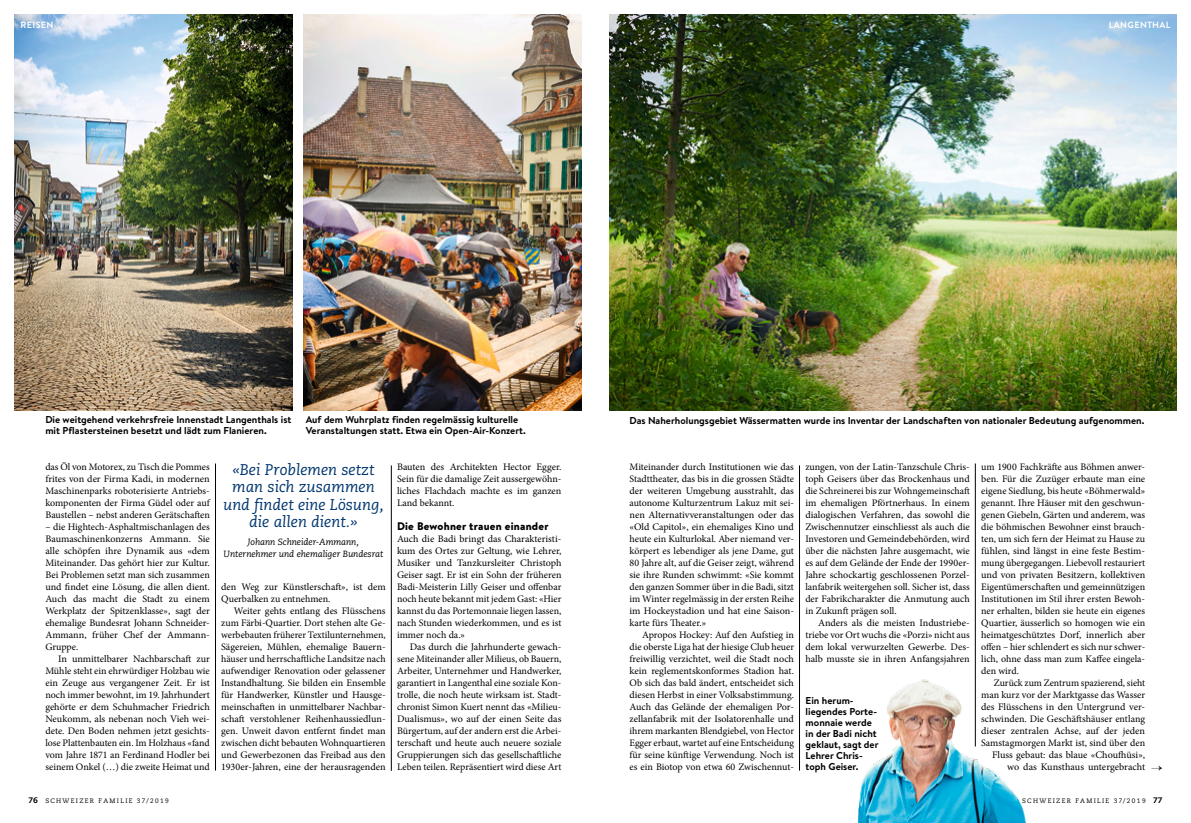
<style>
.page{position:relative;width:1191px;height:823px;background:#fff}
.page>*{position:absolute;margin:0;border:0;box-sizing:border-box;transform-origin:0 0}
.QUOTE_Caeci_15_5pt_x{font:italic 15.5px/17.5px "Caecilia";color:#00376f;text-align:center}
._230_Zwischentitel_B{font:900 11px "Brandon Text";letter-spacing:.02em;color:#000}
._220_GS3sp_mEinz_x08{font:10px/12px "Minion Pro";color:#000;text-align:justify}
._300_Legende_10pt_x1{font:700 10px/11px "Brandon Text";color:#000}
._220_GS3sp_oEinz_x08{font:10px/12px "Minion Pro";color:#000;text-align:justify}
._220_GS3sp_mEinz_x08-2{font:italic 9px/12px "Caecilia";letter-spacing:-.005em;color:#000;text-align:center}
.RUBRIKTITEL_klein_Br{font:700 9px "Brandon Grotesque";letter-spacing:.04em;color:#fff}
.PAGINA_8pt_Zahl_x08{font:800 8px "Caecilia";color:#000}
.PAGINA_6_5pt_Text_x0{font:6.5px "Caecilia";letter-spacing:.2em;color:#000}
</style>
<div class="page">
<img style="left:14px;top:14px;width:279px;height:396px">
<img style="left:304px;top:14px;width:277px;height:396px">
<img style="left:609px;top:14px;width:567px;height:396px">
<img style="left:858px;top:667px;width:168px;height:155px">
<hr style="left:391px;top:465px;width:1px;height:305px;background:#000">
<hr style="left:215px;top:463px;width:1px;height:307px;background:#000">
<hr style="left:975px;top:463px;width:1px;height:283px;background:#000">
<hr style="left:799px;top:465px;width:1px;height:305px;background:#000">
<p class="RUBRIKTITEL_klein_Br" style="left:20px;top:18px;width:35px">REISEN</p>
<p class="RUBRIKTITEL_klein_Br" style="left:1108px;top:18px;width:63px">LANGENTHAL</p>
<p class="_300_Legende_10pt_x1" style="left:45px;top:414px;width:247px">Die weitgehend verkehrsfreie Innenstadt Langenthals ist mit Pflastersteinen besetzt und lädt zum Flanieren.</p>
<p class="_300_Legende_10pt_x1" style="left:306px;top:414px;width:221px">Auf dem Wuhrplatz finden regelmässig kulturelle<br>Veranstaltungen statt. Etwa ein Open-Air-Konzert.</p>
<p class="_300_Legende_10pt_x1" style="left:629px;top:415px;width:516px">Das Naherholungsgebiet Wässermatten wurde ins Inventar der Landschaften von nationaler Bedeutung aufgenommen.</p>
<p class="_220_GS3sp_mEinz_x08" style="left:45px;top:460px;width:166px">das Öl von Motorex, zu Tisch die Pommes frites von der Firma Kadi, in modernen Maschinenparks roboterisierte Antriebs&shy;komponenten der Firma Güdel oder auf Baustellen – nebst anderen Gerätschaften</p>
<p class="_220_GS3sp_mEinz_x08" style="left:45px;top:520px;width:166px;text-align:left">– die Hightech-Asphaltmischanlagen des Baumaschinenkonzerns Ammann. Sie alle schöpfen ihre Dynamik aus «dem Miteinander. Das gehört hier zur Kultur.<br>Bei Problemen setzt man sich zusammen und findet eine Lösung, die allen dient.<br>Auch das macht die Stadt zu einem Werkplatz der Spitzenklasse», sagt der ehemalige Bundesrat Johann Schneider-Ammann, früher Chef der Ammann-- Gruppe.</p>
<p class="_220_GS3sp_mEinz_x08" style="left:45px;top:652px;width:166px;text-indent:13px">In unmittelbarer Nachbarschaft zur Mühle steht ein ehrwürdiger Holzbau wie ein Zeuge aus vergangener Zeit. Er ist noch immer bewohnt, im 19.Jahrhundert gehörte er dem Schuhmacher Friedrich Neukomm, als nebenan noch Vieh wei&shy;dete. Den Boden nehmen jetzt gesichts&shy;lose Plattenbauten ein. Im Holzhaus «fand vom Jahre 1871 an Ferdinand Hodler bei seinem Onkel (…) die zweite Heimat und</p>
<p class="PAGINA_8pt_Zahl_x08" style="left:28px;top:794px;width:11px">76</p>
<p class="PAGINA_6_5pt_Text_x0" style="left:45px;top:796px;width:125px">SCHWEIZER FAMILIE 37/2019</p>
<p class="QUOTE_Caeci_15_5pt_x" style="left:223px;top:460px;width:162px">«Bei Problemen setzt man sich zusammen und findet eine Lösung, die allen dient.»</p>
<p class="_220_GS3sp_mEinz_x08-2" style="left:224px;top:535px;width:161px">Johann Schneider-Ammann,<br>Unternehmer und ehemaliger Bundesrat</p>
<p class="_220_GS3sp_mEinz_x08" style="left:221px;top:580px;width:166px">den Weg zur Künstlerschaft», ist dem<br>Querbalken zu entnehmen.</p>
<p class="_220_GS3sp_mEinz_x08" style="left:221px;top:604px;width:166px;text-indent:13px">Weiter gehts entlang des Flüsschens zum Färbi-Quartier. Dort stehen alte Ge&shy;werbebauten früherer Textilunternehmen, Sägereien, Mühlen, ehemalige Bauern&shy;häuser und herrschaftliche Landsitze nach aufwendiger Renovation oder gelassener Instandhaltung. Sie bilden ein Ensemble für Handwerker, Künstler und Hausge&shy;meinschaften in unmittelbarer Nachbar&shy;schaft verstohlener Reihenhaussiedlun&shy;gen. Unweit davon entfernt findet man zwischen dicht bebauten Wohnquartieren und Gewerbezonen das Freibad aus den 1930er-Jahren, eine der herausragenden</p>
<p class="_220_GS3sp_mEinz_x08" style="left:397px;top:460px;width:166px">Bauten des Architekten Hector Egger.<br>Sein für die damalige Zeit aussergewöhn&shy;liches Flachdach machte es im ganzen Land bekannt.</p>
<p class="_230_Zwischentitel_B" style="left:397px;top:518px;width:153px">Die Bewohner trauen einander</p>
<p class="_220_GS3sp_oEinz_x08" style="left:397px;top:532px;width:166px">Auch die Badi bringt das Charakteristi&shy;kum des Ortes zur Geltung, wie Lehrer, Musiker und Tanzkursleiter Christoph Geiser sagt. Er ist ein Sohn der früheren Badi-Meisterin Lilly Geiser und offenbar noch heute bekannt mit jedem Gast: «Hier kannst du das Portemonnaie liegen lassen, nach Stunden wiederkommen, und es ist immer noch da.»</p>
<p class="_220_GS3sp_mEinz_x08" style="left:397px;top:640px;width:166px;text-indent:13px">Das durch die Jahrhunderte gewach&shy;sene Miteinander aller Milieus, ob Bauern, Arbeiter, Unternehmer und Handwerker, garantiert in Langenthal eine soziale Kon&shy;trolle, die noch heute wirksam ist. Stadt&shy;chronist Simon Kuert nennt das «Milieu-Dualismus», wo auf der einen Seite das Bürgertum, auf der andern erst die Arbei&shy;terschaft und heute auch neuere soziale Gruppierungen sich das gesellschaftliche Leben teilen. Repräsentiert wird diese Art</p>
<p class="_220_GS3sp_mEinz_x08" style="left:629px;top:460px;width:166px">Miteinander durch Institutionen wie das Stadttheater, das bis in die grossen Städte der weiteren Umgebung ausstrahlt, das autonome Kulturzentrum Lakuz mit sei&shy;nen Alternativveranstaltungen oder das «Old Capitol», ein ehemaliges Kino und heute ein Kulturlokal. Aber niemand ver&shy;körpert es lebendiger als jene Dame, gut 80 Jahre alt, auf die Geiser zeigt, während sie ihre Runden schwimmt: «Sie kommt den ganzen Sommer über in die Badi, sitzt im Winter regelmässig in der ersten Reihe im Hockeystadion und hat eine Saison&shy;karte fürs Theater.»</p>
<p class="_220_GS3sp_mEinz_x08" style="left:629px;top:628px;width:166px;text-indent:13px">Apropos Hockey: Auf den Aufstieg in die oberste Liga hat der hiesige Club heuer freiwillig verzichtet, weil die Stadt noch kein reglementskonformes Stadion hat.<br>Ob sich das bald ändert, entscheidet sich diesen Herbst in einer Volksabstimmung.<br>Auch das Gelände der ehemaligen Por&shy;zellanfabrik mit der Isolatorenhalle und ihrem markanten Blendgiebel, von Hector Egger erbaut, wartet auf eine Entscheidung für seine künftige Verwendung. Noch ist es ein Biotop von etwa 60 Zwischennut-</p>
<p class="_220_GS3sp_mEinz_x08" style="left:805px;top:460px;width:166px">zungen, von der Latin-Tanzschule Chris&shy;toph Geisers über das Brockenhaus und die Schreinerei bis zur Wohngemeinschaft im ehemaligen Pförtnerhaus. In einem dialogischen Verfahren, das sowohl die Zwischennutzer einschliesst als auch die Investoren und Gemeindebehörden, wird über die nächsten Jahre ausgemacht, wie es auf dem Gelände der Ende der 1990er-Jahre schockartig geschlossenen Porzel&shy;lanfabrik weitergehen soll. Sicher ist, dass der Fabrikcharakter die Anmutung auch in Zukunft prägen soll.</p>
<p class="_220_GS3sp_mEinz_x08" style="left:805px;top:616px;width:166px;text-indent:13px">Anders als die meisten Industriebe&shy;triebe vor Ort wuchs die «Porzi» nicht aus dem lokal verwurzelten Gewerbe. Des&shy;halb musste sie in ihren Anfangsjahren</p>
<p class="_300_Legende_10pt_x1" style="left:805px;top:694px;width:74px">Ein herum&shy;liegendes Porte&shy;monnaie werde in der Badi nicht geklaut, sagt der<br>Lehrer Chris&shy;toph Geiser.</p>
<p class="_220_GS3sp_mEinz_x08" style="left:981px;top:460px;width:166px">um 1900 Fachkräfte aus Böhmen anwer&shy;ben. Für die Zuzüger erbaute man eine eigene Siedlung, bis heute «Böhmerwald» genannt. Ihre Häuser mit den geschwun&shy;genen Giebeln, Gärten und anderem, was die böhmischen Bewohner einst brauch&shy;ten, um sich fern der Heimat zu Hause zu fühlen, sind längst in eine feste Bestim&shy;mung übergegangen. Liebevoll restauriert und von privaten Besitzern, kollektiven Eigentümerschaften und gemeinnützigen Institutionen im Stil ihrer ersten Bewoh&shy;ner erhalten, bilden sie heute ein eigenes Quartier, äusserlich so homogen wie ein heimatgeschütztes Dorf, innerlich aber offen – hier schlendert es sich nur schwer&shy;lich, ohne dass man zum Kaffee eingela&shy;den wird.</p>
<p class="_220_GS3sp_mEinz_x08" style="left:981px;top:676px;width:166px;text-align:right">Zurück zum Zentrum spazierend, sieht man kurz vor der Marktgasse das Wasser des Flüsschens in den Untergrund ver&shy;schwinden. Die Geschäftshäuser entlang dieser zentralen Achse, auf der jeden Samstagmorgen Markt ist, sind über den Fluss gebaut: das blaue «Choufhüsi», wo das Kunsthaus untergebracht</p>
<p class="PAGINA_6_5pt_Text_x0" style="left:1022px;top:796px;width:125px">SCHWEIZER FAMILIE 37/2019</p>
<p class="PAGINA_8pt_Zahl_x08" style="left:1153px;top:794px;width:11px">77</p>
</div>
